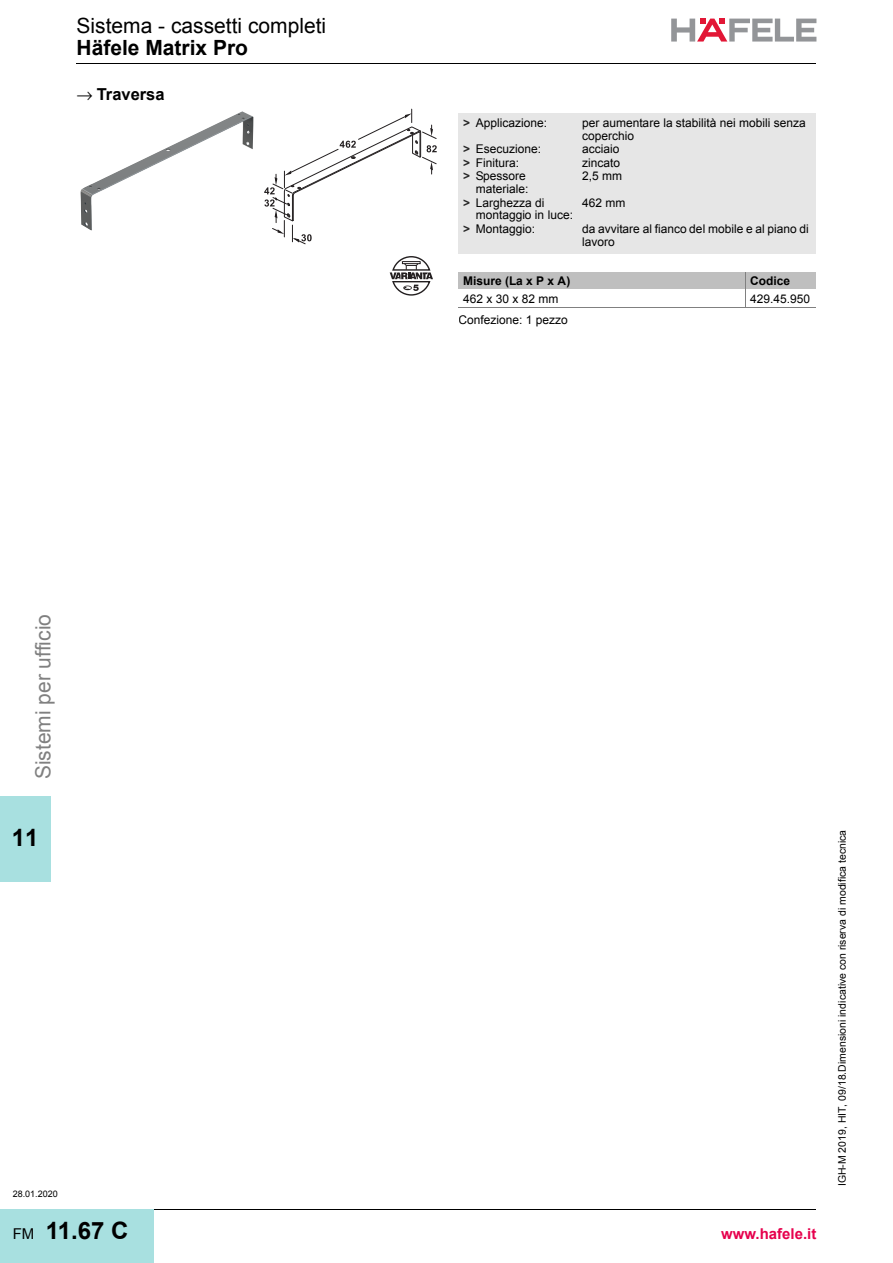
<style>
.page{position:relative;width:893px;height:1263px;background:#fff}
.page>*{position:absolute;margin:0;border:0;box-sizing:border-box;transform-origin:0 0}
.t1{font:700 24px "Arial";color:#000}
.t2{font:21px "Arial";color:#000}
.t3{font:21px "Arial";color:#808080}
.t4{font:700 21px "Arial";color:#000}
.t5{font:700 16.5px "Arial";color:#000}
.t6{font:700 15px "Arial";color:#e6004d}
.t7{font:12px/12.8px "Arial";color:#000}
.t8{font:700 12px "Arial";color:#000}
.t9{font:10.5px "Arial";letter-spacing:.005em;color:#000}
.t10{font:9px "Arial";letter-spacing:.005em;color:#000}
.s1{font-weight:400;font-size:15px}
.s2{font-weight:700;color:#262626}
</style>
<div class="page">
<hr style="left:76px;top:1209px;width:740px;height:1px;background:#000">
<div style="left:0;top:1210px;width:153px;height:53px;background:#a8e0e0"></div>
<hr style="left:0;top:1209px;width:154px;height:1px;background:#a8e0e0">
<hr style="left:152px;top:1210px;width:2px;height:53px;background:#a8e0e0">
<hr style="left:76px;top:63px;width:740px;height:1px;background:#000">
<div style="left:0;top:796px;width:51px;height:85px;background:#a8e0e0"></div>
<svg style="left:671px;top:19px;width:145px;height:23px"></svg>
<img style="left:80px;top:111px;width:173px;height:120px">
<svg style="left:264px;top:109px;width:173px;height:135px"></svg>
<div style="left:458px;top:113px;width:120px;height:31px;background:#e6e6e6"></div>
<div style="left:578px;top:113px;width:238px;height:31px;background:#e6e6e6"></div>
<div style="left:458px;top:144px;width:120px;height:13px;background:#e6e6e6"></div>
<div style="left:578px;top:144px;width:238px;height:13px;background:#e6e6e6"></div>
<div style="left:458px;top:157px;width:120px;height:14px;background:#e6e6e6"></div>
<div style="left:578px;top:157px;width:238px;height:14px;background:#e6e6e6"></div>
<div style="left:458px;top:171px;width:120px;height:26px;background:#e6e6e6"></div>
<div style="left:578px;top:171px;width:238px;height:26px;background:#e6e6e6"></div>
<div style="left:458px;top:197px;width:120px;height:26px;background:#e6e6e6"></div>
<div style="left:578px;top:197px;width:238px;height:26px;background:#e6e6e6"></div>
<div style="left:458px;top:223px;width:120px;height:31px;background:#e6e6e6"></div>
<div style="left:578px;top:223px;width:238px;height:31px;background:#e6e6e6"></div>
<div style="left:458px;top:272px;width:287px;height:18px;background:#bfbfbf"></div>
<div style="left:745px;top:272px;width:71px;height:18px;background:#bfbfbf"></div>
<hr style="left:745px;top:272px;width:1px;height:36px;background:#808080">
<hr style="left:458px;top:307px;width:358px;height:1px;background:#808080">
<svg style="left:390px;top:256px;width:43px;height:40px"></svg>
<h2 class="t2" style="left:76px;top:14px;width:251px">Sistema - cassetti completi</h2>
<h2 class="t4" style="left:76px;top:36px;width:173px">Häfele Matrix Pro</h2>
<h3 class="t5" style="left:76px;top:86px;width:90px">→ Traversa</h3>
<h2 class="t3" style="left:31px;top:779px;width:167px;rotate:-90deg">Sistemi per ufficio</h2>
<h1 class="t1" style="left:12px;top:825px;width:28px">11</h1>
<p class="t10" style="left:13px;top:1188px;width:47px">28.01.2020</p>
<h1 class="t1" style="left:13px;top:1218px;width:117px"><span class="s1">FM</span> 11.67 C</h1>
<p class="t7" style="left:463px;top:117px;width:86px"><span class="s2">&gt;</span> Applicazione:</p>
<p class="t7" style="left:582px;top:117px;width:225px">per aumentare la stabilità nei mobili senza coperchio</p>
<p class="t7" style="left:463px;top:143px;width:80px"><span class="s2">&gt;</span> Esecuzione:</p>
<p class="t7" style="left:582px;top:143px;width:39px">acciaio</p>
<p class="t7" style="left:463px;top:156px;width:58px"><span class="s2">&gt;</span> Finitura:</p>
<p class="t7" style="left:582px;top:156px;width:39px">zincato</p>
<p class="t7" style="left:463px;top:170px;width:67px;text-align:right"><span class="s2">&gt;</span> Spessore materiale:</p>
<p class="t7" style="left:582px;top:170px;width:42px">2,5 mm</p>
<p class="t7" style="left:476px;top:196px;width:99px;text-indent:-13px"><span class="s2">&gt;</span> Larghezza di montaggio in luce:</p>
<p class="t7" style="left:582px;top:196px;width:45px">462 mm</p>
<p class="t7" style="left:463px;top:222px;width:73px"><span class="s2">&gt;</span> Montaggio:</p>
<p class="t7" style="left:582px;top:222px;width:228px">da avvitare al fianco del mobile e al piano di lavoro</p>
<p class="t8" style="left:463px;top:274px;width:109px">Misure (La x P x A)</p>
<p class="t8" style="left:750px;top:274px;width:41px">Codice</p>
<p class="t7" style="left:463px;top:292px;width:97px">462 x 30 x 82 mm</p>
<p class="t7" style="left:750px;top:292px;width:62px">429.45.950</p>
<p class="t7" style="left:458px;top:313px;width:111px">Confezione: 1 pezzo</p>
<p class="t6" style="left:721px;top:1226px;width:97px">www.hafele.it</p>
<p class="t9" style="left:836px;top:1186px;width:358px;rotate:-90deg">IGH-M 2019, HIT, 09/18.Dimensioni indicative con riserva di modifica tecnica</p>
</div>
